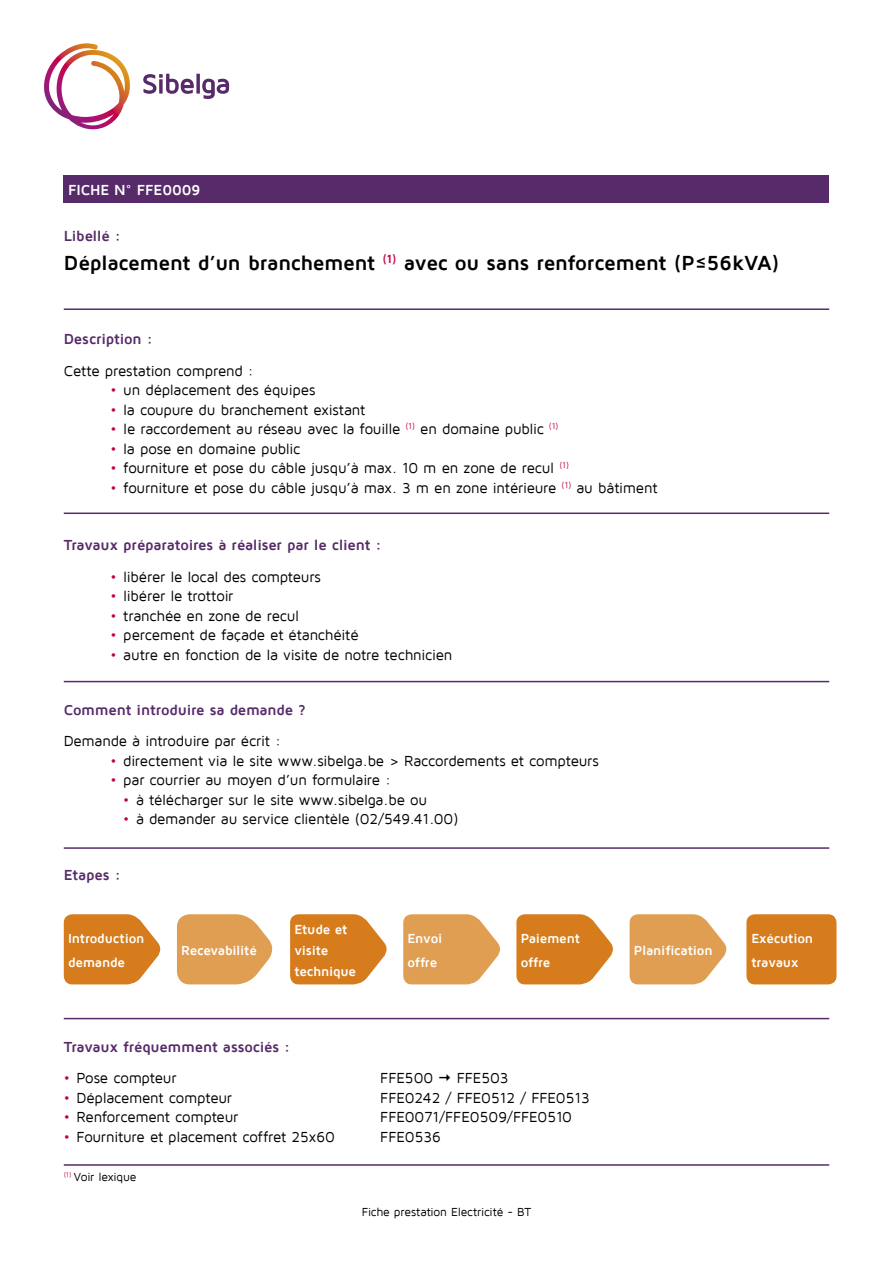
<style>
.page{position:relative;width:893px;height:1263px;background:#fff}
.page>*{position:absolute;margin:0;border:0;box-sizing:border-box;transform-origin:0 0}
.t1{font:700 21px "Maven Pro";letter-spacing:-.015em;color:#000}
.t2{font:15px "Maven Pro";letter-spacing:-.015em;color:#000}
.t3{font:700 15px "Maven Pro";letter-spacing:-.015em;color:#572b6a}
.t4{font:700 15px "Maven Pro";color:#fff}
.t5{font:700 13.5px/24px "Maven Pro";letter-spacing:-.015em;color:#fff}
.t6{font:12px "Maven Pro";letter-spacing:-.015em;color:#000}
.s1{color:#c40046}
</style>
<div class="page">
<svg style="left:143px;top:74px;width:51px;height:20px"></svg>
<svg style="left:196px;top:74px;width:4px;height:20px"></svg>
<svg style="left:202px;top:79px;width:27px;height:20px"></svg>
<svg style="left:44px;top:43px;width:86px;height:87px"></svg>
<div style="left:64px;top:175px;width:765px;height:27px;background:#572b6a"></div>
<hr style="left:64px;top:308px;width:765px;height:2px;background:#572b6a">
<hr style="left:64px;top:512px;width:765px;height:2px;background:#572b6a">
<hr style="left:64px;top:681px;width:765px;height:1px;background:#572b6a">
<hr style="left:64px;top:847px;width:765px;height:2px;background:#572b6a">
<hr style="left:64px;top:1018px;width:765px;height:1px;background:#572b6a">
<hr style="left:64px;top:1164px;width:765px;height:2px;background:#572b6a">
<svg style="left:64px;top:914px;width:97px;height:70px;background:#db8d39"></svg>
<svg style="left:290px;top:914px;width:97px;height:70px;background:#db8d39"></svg>
<svg style="left:516px;top:914px;width:97px;height:70px;background:#db8d39"></svg>
<div style="left:746px;top:914px;width:90px;height:70px;background:#d67c1c;border-radius:9px"></div>
<svg style="left:177px;top:914px;width:96px;height:70px;background:#e4aa68"></svg>
<svg style="left:403px;top:914px;width:97px;height:70px;background:#e3aa68"></svg>
<svg style="left:630px;top:914px;width:97px;height:70px;background:#e4aa68"></svg>
<p class="t4" style="left:68px;top:180px;width:134px">FICHE N° FFE0009</p>
<p class="t3" style="left:64px;top:227px;width:58px">Libellé :</p>
<h1 class="t1" style="left:64px;top:249px;width:717px">Déplacement d’un branchement <sup>(1)</sup> avec ou sans renforcement (P≤56kVA)</h1>
<p class="t3" style="left:64px;top:330px;width:91px">Description :</p>
<p class="t2" style="left:64px;top:361px;width:192px">Cette prestation comprend :</p>
<p class="t2" style="left:111px;top:381px;width:206px"><span class="s1">•</span> un déplacement des équipes</p>
<p class="t2" style="left:111px;top:400px;width:256px"><span class="s1">•</span> la coupure du branchement existant</p>
<p class="t2" style="left:111px;top:420px;width:449px"><span class="s1">•</span> le raccordement au réseau avec la fouille <sup>(1)</sup> en domaine public <sup>(1)</sup></p>
<p class="t2" style="left:111px;top:439px;width:191px"><span class="s1">•</span> la pose en domaine public</p>
<p class="t2" style="left:111px;top:459px;width:460px"><span class="s1">•</span> fourniture et pose du câble jusqu’à max. 10 m en zone de recul <sup>(1)</sup></p>
<p class="t2" style="left:111px;top:478px;width:548px"><span class="s1">•</span> fourniture et pose du câble jusqu’à max. 3 m en zone intérieure <sup>(1)</sup> au bâtiment</p>
<p class="t3" style="left:64px;top:536px;width:319px">Travaux préparatoires à réaliser par le client :</p>
<p class="t2" style="left:111px;top:567px;width:212px"><span class="s1">•</span> libérer le local des compteurs</p>
<p class="t2" style="left:111px;top:587px;width:124px"><span class="s1">•</span> libérer le trottoir</p>
<p class="t2" style="left:111px;top:606px;width:190px"><span class="s1">•</span> tranchée en zone de recul</p>
<p class="t2" style="left:111px;top:626px;width:250px"><span class="s1">•</span> percement de façade et étanchéité</p>
<p class="t2" style="left:111px;top:645px;width:343px"><span class="s1">•</span> autre en fonction de la visite de notre technicien</p>
<p class="t3" style="left:64px;top:700px;width:244px">Comment introduire sa demande ?</p>
<p class="t2" style="left:64px;top:732px;width:219px">Demande à introduire par écrit :</p>
<p class="t2" style="left:111px;top:751px;width:490px"><span class="s1">•</span> directement via le site www.sibelga.be &gt; Raccordements et compteurs</p>
<p class="t2" style="left:111px;top:771px;width:282px"><span class="s1">•</span> par courrier au moyen d’un formulaire :</p>
<p class="t2" style="left:123px;top:790px;width:305px"><span class="s1">•</span> à télécharger sur le site www.sibelga.be ou</p>
<p class="t2" style="left:123px;top:810px;width:337px"><span class="s1">•</span> à demander au service clientèle (02/549.41.00)</p>
<p class="t3" style="left:64px;top:865px;width:58px">Etapes :</p>
<p class="t5" style="left:68px;top:925px;width:78px">Introduction demande</p>
<p class="t5" style="left:294px;top:918px;width:63px;line-height:21px">Etude et visite technique</p>
<p class="t5" style="left:521px;top:925px;width:61px">Paiement offre</p>
<p class="t5" style="left:751px;top:925px;width:63px">Exécution travaux</p>
<p class="t5" style="left:181px;top:937px;width:77px">Recevabilité</p>
<p class="t5" style="left:408px;top:925px;width:36px">Envoi offre</p>
<p class="t5" style="left:634px;top:937px;width:80px">Planification</p>
<p class="t3" style="left:64px;top:1037px;width:228px">Travaux fréquemment associés :</p>
<p class="t2" style="left:64px;top:1069px;width:114px"><span class="s1">•</span> Pose compteur</p>
<p class="t2" style="left:380px;top:1069px;width:54px">FFE500</p>
<p class="t2" style="left:457px;top:1069px;width:53px">FFE503</p>
<p class="t2" style="left:64px;top:1088px;width:170px"><span class="s1">•</span> Déplacement compteur</p>
<p class="t2" style="left:380px;top:1088px;width:211px">FFE0242 / FFE0512 / FFE0513</p>
<p class="t2" style="left:64px;top:1108px;width:176px"><span class="s1">•</span> Renforcement compteur</p>
<p class="t2" style="left:380px;top:1108px;width:193px">FFE0071/FFE0509/FFE0510</p>
<p class="t2" style="left:64px;top:1127px;width:273px"><span class="s1">•</span> Fourniture et placement coffret 25x60</p>
<p class="t2" style="left:380px;top:1127px;width:62px">FFE0536</p>
<p class="t6" style="left:64px;top:1169px;width:74px"><sup>(1)</sup> Voir lexique</p>
<p class="t6" style="left:362px;top:1205px;width:171px">Fiche prestation Electricité - BT</p>
</div>
